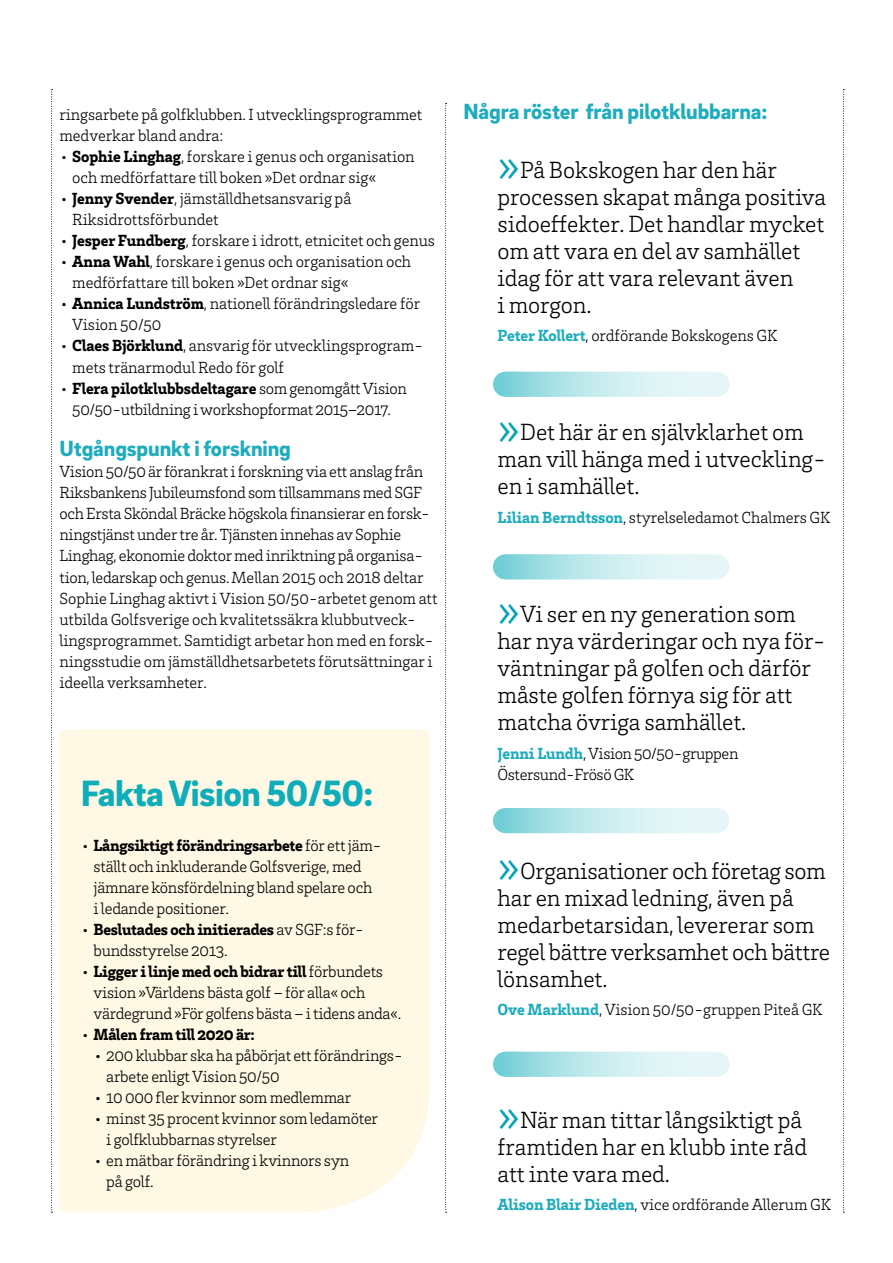
<style>
.page{position:relative;width:893px;height:1263px;background:#fff}
.page>*{position:absolute;margin:0;border:0;box-sizing:border-box;transform-origin:0 0}
.t1{font:900 37.5px "Brix Sans";letter-spacing:-.015em;color:#0fadba}
.t2{font:300 24px/27px "Brix Slab";letter-spacing:-.005em;color:#000}
.t3{font:900 22.5px "Brix Sans";letter-spacing:-.005em;color:#1facbd}
.t4{font:300 16.5px/21px "Brix Slab";letter-spacing:-.01em;color:#000}
.t5{font:900 16.5px "Brix Slab";letter-spacing:-.015em;color:#000}
.s1{font-weight:900}
.s2{font-weight:300}
.s3{font-size:48px;color:#06a3b6}
.s4{font-weight:900;color:#1facbd}
</style>
<div class="page">
<svg style="left:51px;top:89px;width:2px;height:1124px"></svg>
<svg style="left:843px;top:89px;width:1px;height:1124px"></svg>
<svg style="left:445px;top:103px;width:2px;height:1110px"></svg>
<div style="left:60px;top:729px;width:369px;height:483px;background:#fff8e4"></div>
<svg style="left:506px;top:372px;width:211px;height:25px;background:#c3eaed"></svg>
<svg style="left:506px;top:554px;width:211px;height:25px;background:#c3eaed"></svg>
<svg style="left:506px;top:808px;width:211px;height:25px;background:#c3eaed"></svg>
<svg style="left:506px;top:1051px;width:211px;height:26px;background:#c4eaed"></svg>
<p class="t4" style="left:60px;top:104px;width:364px">ringsarbete på golfklubben. I utvecklingsprogrammet medverkar bland andra:</p>
<p class="t4" style="left:72px;top:146px;width:344px;text-indent:-13px">• <span class="s1">Sophie Linghag</span>, forskare i genus och organisation och medförfattare till boken »Det ordnar sig«</p>
<p class="t4" style="left:72px;top:188px;width:281px;text-indent:-13px">• <span class="s1">Jenny Svender</span>, jämställdhetsansvarig på<br>Riksidrottsförbundet</p>
<p class="t4" style="left:60px;top:230px;width:377px">• <span class="s1">Jesper Fundberg</span>, forskare i idrott, etnicitet och genus</p>
<p class="t4" style="left:72px;top:251px;width:340px;text-indent:-13px">• <span class="s1">Anna Wahl</span>, forskare i genus och organisation och medförfattare till boken »Det ordnar sig«</p>
<p class="t4" style="left:72px;top:293px;width:349px;text-indent:-13px">• <span class="s1">Annica Lundström</span>, nationell förändringsledare för<br>Vision 50/50</p>
<p class="t4" style="left:72px;top:335px;width:352px;text-indent:-13px">• <span class="s1">Claes Björklund</span>, ansvarig för utvecklingsprogram&shy;mets tränarmodul Redo för golf</p>
<p class="t4" style="left:60px;top:377px;width:349px;text-align:center">• <span class="s1">Flera pilotklubbsdeltagare</span> som genomgått Vision<br>50/50-utbildning i workshopformat 2015–2017.</p>
<h3 class="t3" style="left:60px;top:434px;width:233px">Utgångspunkt i forskning</h3>
<p class="t4" style="left:60px;top:461px;width:380px">Vision 50/50 är förankrat i forskning via ett anslag från Riksbankens Jubileumsfond som tillsammans med SGF och Ersta Sköndal Bräcke högskola finansierar en forsk&shy;ningstjänst under tre år. Tjänsten innehas av Sophie Linghag, ekonomie doktor med inriktning på organisa&shy;tion, ledarskap och genus. Mellan 2015 och 2018 deltar Sophie Linghag aktivt i Vision 50/50-arbetet genom att utbilda Golfsverige och kvalitetssäkra klubbutveck&shy;lingsprogrammet. Samtidigt arbetar hon med en forsk&shy;ningsstudie om jämställdhetsarbetets förutsättningar i ideella verksamheter.</p>
<h1 class="t1" style="left:81px;top:768px;width:294px">Fakta Vision 50/50:</h1>
<p class="t4" style="left:94px;top:834px;width:290px;text-indent:-13px">• <span class="s1">Långsiktigt förändringsarbete</span> för ett jäm&shy;ställt och inkluderande Golfsverige, med jämnare könsfördelning bland spelare och<br>i ledande positioner.</p>
<p class="t4" style="left:94px;top:918px;width:272px;text-indent:-13px">• <span class="s1">Beslutades och initierades</span> av SGF:s för&shy;bundsstyrelse 2013.</p>
<p class="t4" style="left:94px;top:960px;width:309px;text-indent:-13px">• <span class="s1">Ligger i linje med och bidrar till</span> förbundets vision »Världens bästa golf – för alla« och värdegrund »För golfens bästa – i tidens anda«.</p>
<p class="t5" style="left:81px;top:1023px;width:176px"><span class="s2">•</span> Målen fram till 2020 är:</p>
<p class="t4" style="left:106px;top:1044px;width:298px;text-indent:-13px">• 200 klubbar ska ha påbörjat ett förändrings&shy;arbete enligt Vision 50/50</p>
<p class="t4" style="left:94px;top:1086px;width:259px">• 10 000 fler kvinnor som medlemmar</p>
<p class="t4" style="left:106px;top:1107px;width:273px;text-indent:-13px">• minst 35 procent kvinnor som ledamöter i golfklubbarnas styrelser</p>
<p class="t4" style="left:106px;top:1149px;width:245px;text-indent:-13px">• en mätbar förändring i kvinnors syn på golf.</p>
<h3 class="t3" style="left:463px;top:97px;width:305px">Några röster från pilotklubbarna:</h3>
<h2 class="t2" style="left:497px;top:155px;width:330px"><span class="s3">»</span>På Bokskogen har den här processen skapat många positiva sidoeffekter. Det handlar mycket om att vara en del av samhället idag för att vara relevant även<br>i morgon.</h2>
<p class="t4" style="left:497px;top:325px;width:282px"><span class="s4">Peter Kollert</span>, ordförande Bokskogens GK</p>
<h2 class="t2" style="left:497px;top:418px;width:330px"><span class="s3">»</span>Det här är en självklarhet om man vill hänga med i utveckling&shy;en i samhället.</h2>
<p class="t4" style="left:497px;top:506px;width:335px"><span class="s4">Lilian Berndtsson</span>, styrelseledamot Chalmers GK</p>
<h2 class="t2" style="left:497px;top:599px;width:330px"><span class="s3">»</span>Vi ser en ny generation som har nya värderingar och nya för&shy;väntningar på golfen och därför måste golfen förnya sig för att matcha övriga samhället.</h2>
<p class="t4" style="left:497px;top:742px;width:242px"><span class="s4">Jenni Lundh</span>, Vision 50/50-gruppen<br>Östersund-Frösö GK</p>
<h2 class="t2" style="left:497px;top:856px;width:334px"><span class="s3">»</span>Organisationer och företag som har en mixad ledning, även på medarbetarsidan, levererar som regel bättre verksamhet och bättre lönsamhet.</h2>
<p class="t4" style="left:497px;top:998px;width:327px"><span class="s4">Ove Marklund</span>, Vision 50/50-gruppen Piteå GK</p>
<h2 class="t2" style="left:497px;top:1105px;width:311px"><span class="s3">»</span>När man tittar långsiktigt på framtiden har en klubb inte råd att inte vara med.</h2>
<p class="t4" style="left:497px;top:1193px;width:335px"><span class="s4">Alison Blair Dieden</span>, vice ordförande Allerum GK</p>
</div>
